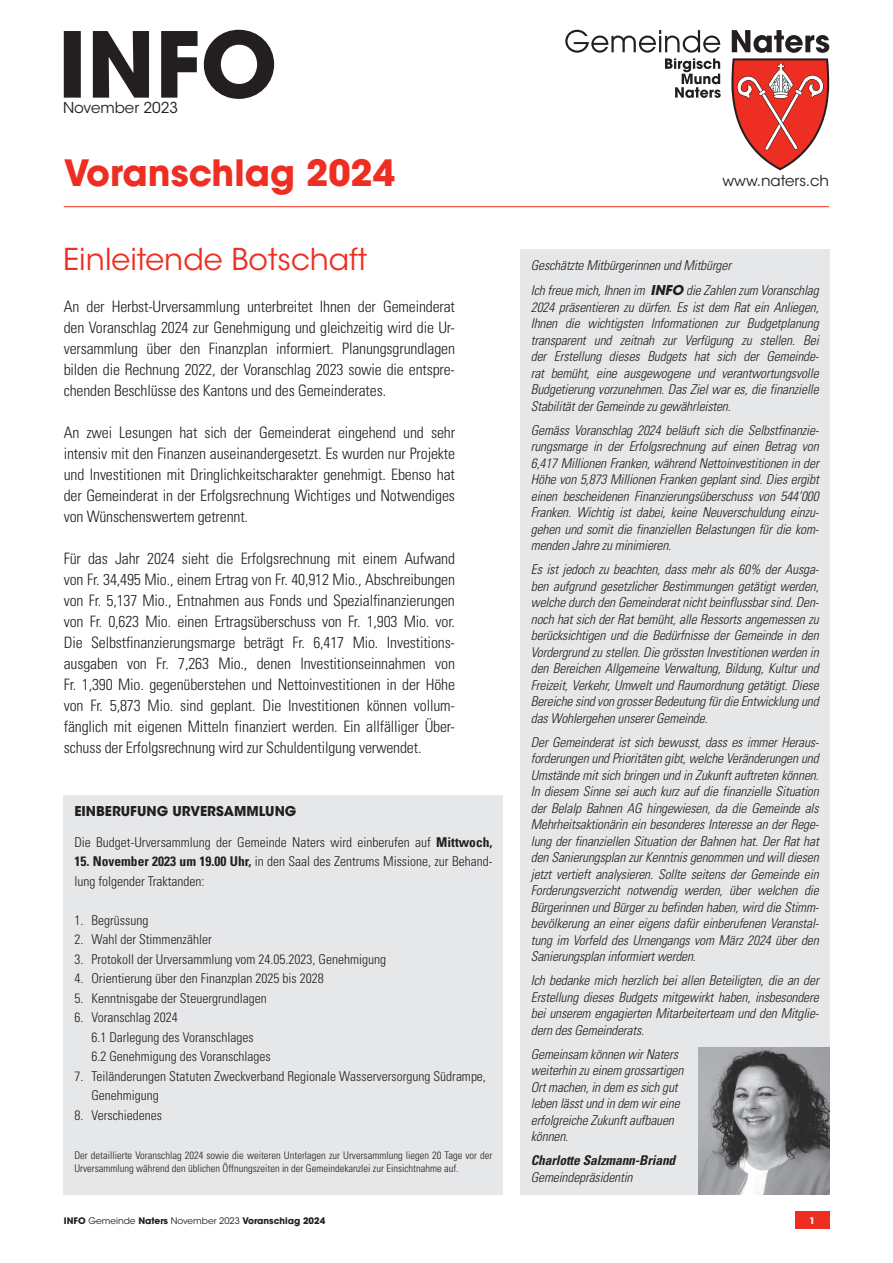
<style>
.page{position:relative;width:893px;height:1263px;background:#fff}
.page>*{position:absolute;margin:0;border:0;box-sizing:border-box;transform-origin:0 0}
.t1{font:700 36px "ITC Avant Garde Std";color:#ee2e22}
.t2{font:30px "ITC Avant Garde Std";color:#ee2e22}
.t3{font:300 condensed 15.75px/21px "Univers LT Std";letter-spacing:-.01em;color:#231f20;text-align:justify}
.t4{font:15px "ITC Avant Garde Std";color:#231f20}
.t5{font:italic 300 condensed 13.5px/16.5px "Univers LT Std";letter-spacing:-.01em;color:#231f20;text-align:justify}
.t6{font:300 condensed 13.5px/19.5px "Univers LT Std";color:#231f20}
.t7{font:700 13.5px "ITC Avant Garde Std";color:#231f20}
.t8{font:italic 700 condensed 13.5px "Univers LT Std";letter-spacing:-.01em;color:#231f20}
.t9{font:300 condensed 10.5px/13.5px "Univers LT Std";color:#231f20}
.t10{font:700 9px "ITC Avant Garde Std";color:#231f20}
.t11{font:700 9px "ITC Avant Garde Std";color:#fff}
.s1{font-weight:700}
.s2{font-family:"ITC Avant Garde Std";font-weight:700;font-stretch:normal}
.s3{font-weight:400}
</style>
<div class="page">
<div style="left:795px;top:1212px;width:34px;height:17px;background:#ee2e22"></div>
<div style="left:64px;top:795px;width:439px;height:399px;background:#e6e7e9"></div>
<svg style="left:565px;top:30px;width:156px;height:68px"></svg>
<svg style="left:731px;top:30px;width:98px;height:140px"></svg>
<svg style="left:64px;top:30px;width:210px;height:69px"></svg>
<hr style="left:64px;top:206px;width:765px;height:1px;background:#ee2e22">
<div style="left:520px;top:249px;width:309px;height:945px;background:#e6e7e9"></div>
<img style="left:699px;top:1047px;width:130px;height:147px">
<p class="t4" style="left:63px;top:99px;width:117px">November 2023</p>
<h1 class="t1" style="left:64px;top:149px;width:333px">Voranschlag 2024</h1>
<h2 class="t2" style="left:63px;top:241px;width:306px">Einleitende Botschaft</h2>
<p class="t3" style="left:64px;top:296px;width:393px">An der Herbst-Urversammlung unterbreitet Ihnen der Gemeinderat den Voranschlag 2024 zur Genehmigung und gleichzeitig wird die Ur&shy;versammlung über den Finanzplan informiert. Planungsgrundlagen bilden die Rechnung 2022, der Voranschlag 2023 sowie die entspre&shy;chenden Beschlüsse des Kantons und des Gemeinderates.</p>
<p class="t3" style="left:64px;top:422px;width:393px">An zwei Lesungen hat sich der Gemeinderat eingehend und sehr intensiv mit den Finanzen auseinandergesetzt. Es wurden nur Projekte und Investitionen mit Dringlichkeitscharakter genehmigt. Ebenso hat der Gemeinderat in der Erfolgsrechnung Wichtiges und Notwendiges von Wünschenswertem getrennt.</p>
<p class="t3" style="left:64px;top:548px;width:393px">Für das Jahr 2024 sieht die Erfolgsrechnung mit einem Aufwand von Fr. 34,495 Mio., einem Ertrag von Fr. 40,912 Mio., Abschreibungen von Fr. 5,137 Mio., Entnahmen aus Fonds und Spezialfinanzierungen von Fr. 0,623 Mio. einen Ertragsüberschuss von Fr. 1,903 Mio. vor.<br>Die Selbstfinanzierungsmarge beträgt Fr. 6,417 Mio. Investitions&shy;ausgaben von Fr. 7,263 Mio., denen Investitionseinnahmen von Fr. 1,390 Mio. gegenüberstehen und Nettoinvestitionen in der Höhe von Fr. 5,873 Mio. sind geplant. Die Investitionen können vollum&shy;fänglich mit eigenen Mitteln finanziert werden. Ein allfälliger Über&shy;schuss der Erfolgsrechnung wird zur Schuldentilgung verwendet.</p>
<p class="t7" style="left:74px;top:802px;width:224px">EINBERUFUNG URVERSAMMLUNG</p>
<p class="t6" style="left:74px;top:832px;width:420px">Die Budget-Urversammlung der Gemeinde Naters wird einberufen auf <span class="s1">Mittwoch,</span></p>
<p class="t6" style="left:74px;top:852px;width:420px"><span class="s1">15. November 2023 um 19.00 Uhr,</span> in den Saal des Zentrums Missione, zur Behand&shy;lung folgender Traktanden:</p>
<p class="t6" style="left:74px;top:910px;width:75px">1. Begrüssung</p>
<p class="t6" style="left:74px;top:930px;width:139px">2. Wahl der Stimmenzähler</p>
<p class="t6" style="left:74px;top:949px;width:313px">3. Protokoll der Urversammlung vom 24.05.2023, Genehmigung</p>
<p class="t6" style="left:74px;top:969px;width:251px">4. Orientierung über den Finanzplan 2025 bis 2028</p>
<p class="t6" style="left:74px;top:988px;width:194px">5. Kenntnisgabe der Steuergrundlagen</p>
<p class="t6" style="left:91px;top:1008px;width:181px;text-indent:-17px">6. Voranschlag 2024<br>6.1 Darlegung des Voranschlages<br>6.2 Genehmigung des Voranschlages</p>
<p class="t6" style="left:91px;top:1066px;width:396px;text-indent:-17px">7. Teiländerungen Statuten Zweckverband Regionale Wasserversorgung Südrampe,<br>Genehmigung</p>
<p class="t6" style="left:74px;top:1105px;width:89px">8. Verschiedenes</p>
<p class="t9" style="left:74px;top:1148px;width:420px">Der detaillierte Voranschlag 2024 sowie die weiteren Unterlagen zur Urversammlung liegen 20 Tage vor der<br>Urversammlung während den üblichen Öffnungszeiten in der Gemeindekanzlei zur Einsichtnahme auf.</p>
<p class="t4" style="left:722px;top:172px;width:108px">www.naters.ch</p>
<p class="t5" style="left:531px;top:252px;width:289px;line-height:25.5px">Geschätzte Mitbürgerinnen und Mitbürger<br>Ich freue mich, Ihnen im <span class="s2">INFO</span> die Zahlen zum Voranschlag</p>
<p class="t5" style="left:531px;top:299px;width:290px">2024 präsentieren zu dürfen. Es ist dem Rat ein Anliegen, Ihnen die wichtigsten Informationen zur Budgetplanung transparent und zeitnah zur Verfügung zu stellen. Bei der Erstellung dieses Budgets hat sich der Gemeinde&shy;rat bemüht, eine ausgewogene und verantwortungsvolle Budgetierung vorzunehmen. Das Ziel war es, die finanzielle Stabilität der Gemeinde zu gewährleisten.</p>
<p class="t5" style="left:531px;top:422px;width:290px">Gemäss Voranschlag 2024 beläuft sich die Selbstfinanzie&shy;rungsmarge in der Erfolgsrechnung auf einen Betrag von 6,417 Millionen Franken, während Nettoinvestitionen in der Höhe von 5,873 Millionen Franken geplant sind. Dies ergibt einen bescheidenen Finanzierungsüberschuss von 544‘000<br>Franken. Wichtig ist dabei, keine Neuverschuldung einzu&shy;gehen und somit die finanziellen Belastungen für die kom&shy;menden Jahre zu minimieren.</p>
<p class="t5" style="left:531px;top:561px;width:290px">Es ist jedoch zu beachten, dass mehr als 60% der Ausga&shy;ben aufgrund gesetzlicher Bestimmungen getätigt werden, welche durch den Gemeinderat nicht beinflussbar sind. Den&shy;noch hat sich der Rat bemüht, alle Ressorts angemessen zu berücksichtigen und die Bedürfnisse der Gemeinde in den Vordergrund zu stellen. Die grössten Investitionen werden in den Bereichen Allgemeine Verwaltung, Bildung, Kultur und Freizeit, Verkehr, Umwelt und Raumordnung getätigt. Diese Bereiche sind von grosser Bedeutung für die Entwicklung und das Wohlergehen unserer Gemeinde.</p>
<p class="t5" style="left:531px;top:734px;width:290px">Der Gemeinderat ist sich bewusst, dass es immer Heraus&shy;forderungen und Prioritäten gibt, welche Veränderungen und Umstände mit sich bringen und in Zukunft auftreten können.<br>In diesem Sinne sei auch kurz auf die finanzielle Situation der Belalp Bahnen AG hingewiesen, da die Gemeinde als Mehrheitsaktionärin ein besonderes Interesse an der Rege&shy;lung der finanziellen Situation der Bahnen hat. Der Rat hat den Sanierungsplan zur Kenntnis genommen und will diesen jetzt vertieft analysieren. Sollte seitens der Gemeinde ein Forderungsverzicht notwendig werden, über welchen die Bürgerinnen und Bürger zu befinden haben, wird die Stimm&shy;bevölkerung an einer eigens dafür einberufenen Veranstal&shy;tung im Vorfeld des Urnengangs vom März 2024 über den Sanierungsplan informiert werden.</p>
<p class="t5" style="left:531px;top:972px;width:290px">Ich bedanke mich herzlich bei allen Beteiligten, die an der Erstellung dieses Budgets mitgewirkt haben, insbesondere bei unserem engagierten Mitarbeiterteam und den Mitglie&shy;dern des Gemeinderats.</p>
<p class="t5" style="left:531px;top:1046px;width:154px;text-align:left">Gemeinsam können wir Naters weiterhin zu einem grossartigen<br>Ort machen, in dem es sich gut leben lässt und in dem wir eine erfolgreiche Zukunft aufbauen können.</p>
<p class="t8" style="left:531px;top:1152px;width:146px">Charlotte Salzmann-Briand</p>
<p class="t5" style="left:531px;top:1169px;width:103px">Gemeindepräsidentin</p>
<p class="t10" style="left:64px;top:1214px;width:263px">INFO <span class="s3">Gemeinde</span> Naters <span class="s3">November 2023</span> Voranschlag 2024</p>
<p class="t11" style="left:809px;top:1214px;width:7px">1</p>
</div>
